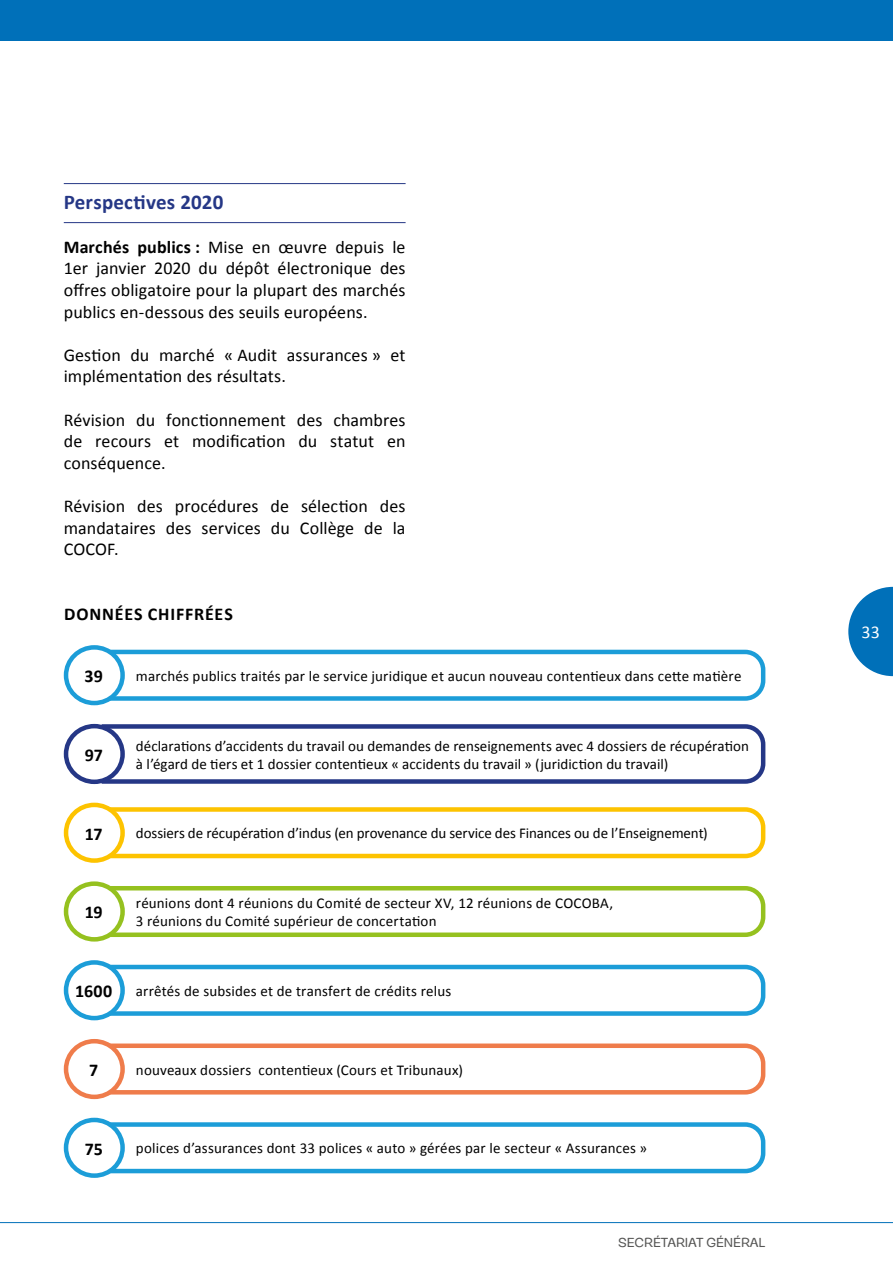
<style>
.page{position:relative;width:893px;height:1263px;background:#fff}
.page>*{position:absolute;margin:0;border:0;box-sizing:border-box;transform-origin:0 0}
._5__Sous_titre_Réali{font:700 21px "Calibri";letter-spacing:.005em;color:#253786}
._1__Texte{font:18px/21.6px "Calibri";letter-spacing:.005em;color:#000;text-align:justify}
._1__Texte_Bold{font:700 18px "Calibri";letter-spacing:.045em;color:#000}
.t1{font:18px "Calibri";color:#fff}
._1__Texte-2{font:15px/18px "Calibri";letter-spacing:.01em;color:#000}
.t2{font:13.5px "Mija";letter-spacing:-.01em;color:#575756}
.s1{font-weight:700}
</style>
<div class="page">
<div style="left:0;top:0;width:893px;height:40px;background:#0070b9"></div>
<svg style="left:848px;top:587px;width:45px;height:89px"></svg>
<hr style="left:0;top:1222px;width:893px;height:1px;background:#0070b9">
<hr style="left:64px;top:183px;width:342px;height:1px;background:#253786">
<hr style="left:64px;top:222px;width:342px;height:1px;background:#253786">
<svg style="left:107px;top:649px;width:659px;height:54px"></svg>
<div style="left:66px;top:647px;width:57px;height:56px;background:#fff;border-radius:50%"></div>
<div style="left:64px;top:645px;width:61px;height:60px;border:4px solid #1c9dd8;border-radius:50%"></div>
<svg style="left:100px;top:724px;width:666px;height:60px"></svg>
<div style="left:66px;top:726px;width:57px;height:56px;background:#fff;border-radius:50%"></div>
<div style="left:64px;top:724px;width:61px;height:60px;border:4px solid #253786;border-radius:50%"></div>
<svg style="left:106px;top:805px;width:660px;height:54px"></svg>
<div style="left:66px;top:805px;width:57px;height:55px;background:#fff;border-radius:50%"></div>
<div style="left:64px;top:803px;width:61px;height:60px;border:4px solid #fdc300;border-radius:50%"></div>
<svg style="left:106px;top:886px;width:660px;height:53px"></svg>
<div style="left:66px;top:884px;width:57px;height:55px;background:#fff;border-radius:50%"></div>
<div style="left:64px;top:881px;width:61px;height:60px;border:4px solid #95c11f;border-radius:50%"></div>
<svg style="left:107px;top:964px;width:659px;height:54px"></svg>
<div style="left:66px;top:962px;width:57px;height:56px;background:#fff;border-radius:50%"></div>
<div style="left:64px;top:960px;width:61px;height:60px;border:4px solid #1c9dd8;border-radius:50%"></div>
<svg style="left:107px;top:1041px;width:659px;height:56px"></svg>
<div style="left:66px;top:1041px;width:57px;height:56px;background:#fff;border-radius:50%"></div>
<div style="left:64px;top:1039px;width:61px;height:60px;border:4px solid #ef7c4b;border-radius:50%"></div>
<svg style="left:106px;top:1120px;width:660px;height:54px"></svg>
<div style="left:66px;top:1120px;width:57px;height:55px;background:#fff;border-radius:50%"></div>
<div style="left:64px;top:1118px;width:61px;height:60px;border:4px solid #1c9dd8;border-radius:50%"></div>
<p class="_5__Sous_titre_Réali" style="left:64px;top:189px;width:161px">Perspectives 2020</p>
<p class="_1__Texte" style="left:64px;top:236px;width:343px"><span class="s1">Marchés publics :</span> Mise en œuvre depuis le 1er janvier 2020 du dépôt électronique des offres obligatoire pour la plupart des marchés publics en-dessous des seuils européens.</p>
<p class="_1__Texte" style="left:64px;top:344px;width:343px">Gestion du marché « Audit assurances » et implémentation des résultats.</p>
<p class="_1__Texte" style="left:64px;top:409px;width:343px">Révision du fonctionnement des chambres de recours et modification du statut en conséquence.</p>
<p class="_1__Texte" style="left:64px;top:495px;width:343px">Révision des procédures de sélection des mandataires des services du Collège de la COCOF.</p>
<p class="_1__Texte_Bold" style="left:64px;top:602px;width:170px">DONNÉES CHIFFRÉES</p>
<p class="_1__Texte_Bold" style="left:85px;top:664px;width:20px">39</p>
<p class="_1__Texte-2" style="left:136px;top:667px;width:607px">marchés publics traités par le service juridique et aucun nouveau contentieux dans cette matière</p>
<p class="_1__Texte_Bold" style="left:85px;top:743px;width:20px">97</p>
<p class="_1__Texte-2" style="left:136px;top:737px;width:615px">déclarations d’accidents du travail ou demandes de renseignements avec 4 dossiers de récupération à l’égard de tiers et 1 dossier contentieux « accidents du travail » (juridiction du travail)</p>
<p class="_1__Texte_Bold" style="left:85px;top:822px;width:19px">17</p>
<p class="_1__Texte-2" style="left:136px;top:824px;width:573px">dossiers de récupération d’indus (en provenance du service des Finances ou de l’Enseignement)</p>
<p class="_1__Texte_Bold" style="left:85px;top:901px;width:19px">19</p>
<p class="_1__Texte-2" style="left:136px;top:894px;width:479px">réunions dont 4 réunions du Comité de secteur XV, 12 réunions de COCOBA,<br>3 réunions du Comité supérieur de concertation</p>
<p class="_1__Texte_Bold" style="left:75px;top:979px;width:39px">1600</p>
<p class="_1__Texte-2" style="left:136px;top:982px;width:317px">arrêtés de subsides et de transfert de crédits relus</p>
<p class="_1__Texte_Bold" style="left:89px;top:1058px;width:11px">7</p>
<p class="_1__Texte-2" style="left:136px;top:1061px;width:329px">nouveaux dossiers contentieux (Cours et Tribunaux)</p>
<p class="_1__Texte_Bold" style="left:85px;top:1137px;width:20px">75</p>
<p class="_1__Texte-2" style="left:136px;top:1139px;width:513px">polices d’assurances dont 33 polices « auto » gérées par le secteur « Assurances »</p>
<p class="t2" style="left:618px;top:1235px;width:149px">SECRÉTARIAT GÉNÉRAL</p>
<p class="t1" style="left:861px;top:621px;width:20px">33</p>
</div>
